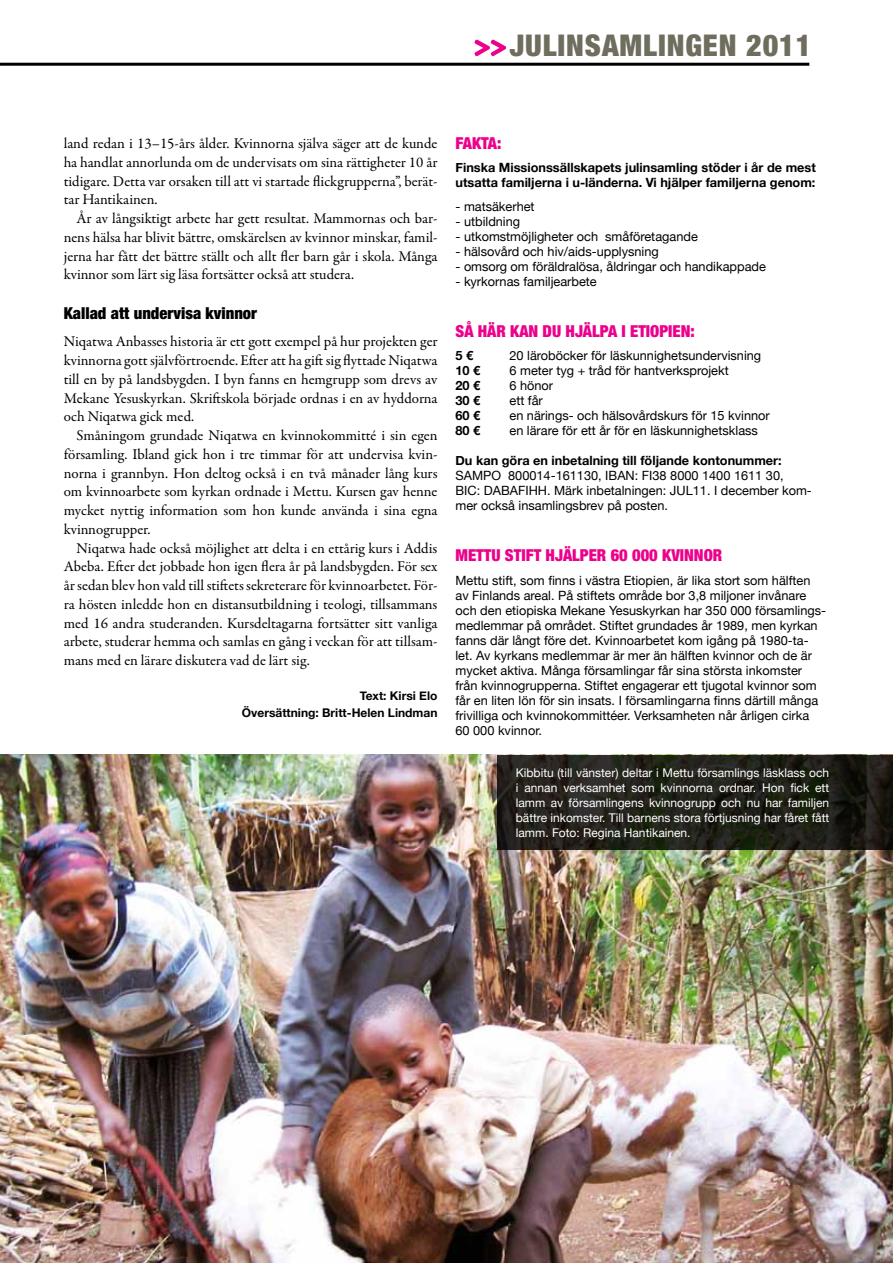
<style>
.page{position:relative;width:893px;height:1263px;background:#fff}
.page>*{position:absolute;margin:0;border:0;box-sizing:border-box;transform-origin:0 0}
.t1{font:900 condensed 30px "Helvetica Neue LT Std";letter-spacing:.03em;color:#6e6d5e}
.t2{font:900 condensed 16.5px "Helvetica Neue LT Std";color:#ec008c}
.t3{font:900 condensed 16.5px "Helvetica Neue LT Std";color:#000}
.t4{font:15px/18.8px "Garamond Premr Pro";letter-spacing:-.005em;color:#000;text-align:justify}
.t5{font:12.75px/15px "Helvetica Neue";color:#000}
.t6{font:700 12.75px/15px "Helvetica Neue";color:#000}
.t7{font:12px/15px "Helvetica Neue";color:#fff;text-align:justify}
.t8{font:700 12px/16.5px "Helvetica Neue";color:#000;text-align:right}
.s1{font-family:"Garamond Premr Pro Lt Disp";font-weight:400;font-stretch:normal;font-size:45px;color:#ec008c}
</style>
<div class="page">
<hr style="left:0;top:63px;width:809px;height:3px;background:#000">
<svg style="left:474px;top:39px;width:33px;height:18px"></svg>
<img style="left:0;top:755px;width:893px;height:508px">
<svg style="left:497px;top:755px;width:396px;height:94px;background:#212019"></svg>
<h1 class="t1" style="left:473px;top:27px;width:340px"><span class="s1">&gt;&gt;</span> JULINSAMLINGEN 2011</h1>
<p class="t4" style="left:64px;top:134px;width:375px">land redan i 13–15-års ålder. Kvinnorna själva säger att de kunde ha handlat annorlunda om de undervisats om sina rättigheter 10 år tidigare. Detta var orsaken till att vi startade flickgrupperna”, berät&shy;tar Hantikainen.</p>
<p class="t4" style="left:64px;top:209px;width:375px;text-indent:13px">År av långsiktigt arbete har gett resultat. Mammornas och bar&shy;nens hälsa har blivit bättre, omskärelsen av kvinnor minskar, famil&shy;jerna har fått det bättre ställt och allt fler barn går i skola. Många kvinnor som lärt sig läsa fortsätter också att studera.</p>
<p class="t3" style="left:64px;top:303px;width:195px">KALLAD ATT UNDERVISA KVINNOR</p>
<p class="t4" style="left:64px;top:333px;width:375px">Niqatwa Anbasses historia är ett gott exempel på hur projekten ger kvinnorna gott självförtroende. Efter att ha gift sig flyttade Niqatwa till en by på landsbygden. I byn fanns en hemgrupp som drevs av Mekane Yesuskyrkan. Skriftskola började ordnas i en av hyddorna och Niqatwa gick med.</p>
<p class="t4" style="left:64px;top:426px;width:375px;text-indent:13px">Småningom grundade Niqatwa en kvinnokommitté i sin egen församling. Ibland gick hon i tre timmar för att undervisa kvin&shy;norna i grannbyn. Hon deltog också i en två månader lång kurs om kvinnoarbete som kyrkan ordnade i Mettu. Kursen gav henne mycket nyttig information som hon kunde använda i sina egna kvinnogrupper.</p>
<p class="t4" style="left:64px;top:539px;width:375px;text-indent:13px">Niqatwa hade också möjlighet att delta i en ettårig kurs i Addis Abeba. Efter det jobbade hon igen flera år på landsbygden. För sex år sedan blev hon vald till stiftets sekreterare för kvinnoarbetet. För&shy;ra hösten inledde hon en distansutbildning i teologi, tillsammans med 16 andra studeranden. Kursdeltagarna fortsätter sitt vanliga arbete, studerar hemma och samlas en gång i veckan för att tillsam&shy;mans med en lärare diskutera vad de lärt sig.</p>
<p class="t8" style="left:242px;top:687px;width:197px">Text: Kirsi Elo<br>Översättning: Britt-Helen Lindman</p>
<p class="t2" style="left:455px;top:133px;width:47px">FAKTA:</p>
<p class="t6" style="left:455px;top:160px;width:362px">Finska Missionssällskapets julinsamling stöder i år de mest utsatta familjerna i u-länderna. Vi hjälper familjerna genom:</p>
<p class="t5" style="left:455px;top:198px;width:81px">- matsäkerhet</p>
<p class="t5" style="left:455px;top:213px;width:66px">- utbildning</p>
<p class="t5" style="left:455px;top:228px;width:244px">- utkomstmöjligheter och småföretagande</p>
<p class="t5" style="left:455px;top:243px;width:205px">- hälsovård och hiv/aids-upplysning</p>
<p class="t5" style="left:455px;top:258px;width:312px">- omsorg om föräldralösa, åldringar och handikappade</p>
<p class="t5" style="left:455px;top:273px;width:143px">- kyrkornas familjearbete</p>
<p class="t2" style="left:455px;top:321px;width:33px">SÅ HÄR</p>
<p class="t2" style="left:510px;top:321px;width:10px">KAN</p>
<p class="t2" style="left:543px;top:321px;width:33px">DU HJÄL</p>
<p class="t2" style="left:600px;top:321px;width:97px">PA I ETIOPIEN :</p>
<p class="t6" style="left:455px;top:348px;width:19px">5 €</p>
<p class="t5" style="left:509px;top:347px;width:253px">20 läroböcker för läskunnighetsundervisning</p>
<p class="t6" style="left:455px;top:363px;width:26px">10 €</p>
<p class="t5" style="left:509px;top:362px;width:221px">6 meter tyg + tråd för hantverksprojekt</p>
<p class="t6" style="left:455px;top:378px;width:26px">20 €</p>
<p class="t5" style="left:509px;top:377px;width:45px">6 hönor</p>
<p class="t6" style="left:455px;top:393px;width:26px">30 €</p>
<p class="t5" style="left:509px;top:392px;width:35px">ett får</p>
<p class="t6" style="left:455px;top:408px;width:26px">60 €</p>
<p class="t5" style="left:509px;top:407px;width:262px">en närings- och hälsovårdskurs för 15 kvinnor</p>
<p class="t6" style="left:455px;top:423px;width:26px">80 €</p>
<p class="t5" style="left:509px;top:422px;width:250px">en lärare för ett år för en läskunnighetsklass</p>
<p class="t6" style="left:455px;top:453px;width:328px">Du kan göra en inbetalning till följande kontonummer:</p>
<p class="t5" style="left:455px;top:467px;width:358px">SAMPO 800014-161130, IBAN: FI38 8000 1400 1611 30,<br>BIC: DABAFIHH. Märk inbetalningen: JUL11. I december kom&shy;mer också insamlingsbrev på posten.</p>
<p class="t2" style="left:455px;top:545px;width:22px">METTU</p>
<p class="t2" style="left:505px;top:545px;width:9px">STIFT</p>
<p class="t2" style="left:546px;top:545px;width:10px">HJÄL</p>
<p class="t2" style="left:580px;top:545px;width:92px">PER 60 000 KVINNOR</p>
<p class="t5" style="left:455px;top:572px;width:372px">Mettu stift, som finns i västra Etiopien, är lika stort som hälften av Finlands areal. På stiftets område bor 3,8 miljoner invånare och den etiopiska Mekane Yesuskyrkan har 350 000 församlings&shy;medlemmar på området. Stiftet grundades år 1989, men kyrkan fanns där långt före det. Kvinnoarbetet kom igång på 1980-ta&shy;let. Av kyrkans medlemmar är mer än hälften kvinnor och de är mycket aktiva. Många församlingar får sina största inkomster från kvinnogrupperna. Stiftet engagerar ett tjugotal kvinnor som får en liten lön för sin insats. I församlingarna finns därtill många frivilliga och kvinnokommittéer. Verksamheten når årligen cirka 60 000 kvinnor.</p>
<p class="t7" style="left:516px;top:764px;width:315px">Kibbitu (till vänster) deltar i Mettu församlings läsklass och i annan verksamhet som kvinnorna ordnar. Hon fick ett lamm av församlingens kvinnogrupp och nu har familjen bättre inkomster. Till barnens stora förtjusning har fåret fått lamm. Foto: Regina Hantikainen.</p>
</div>
